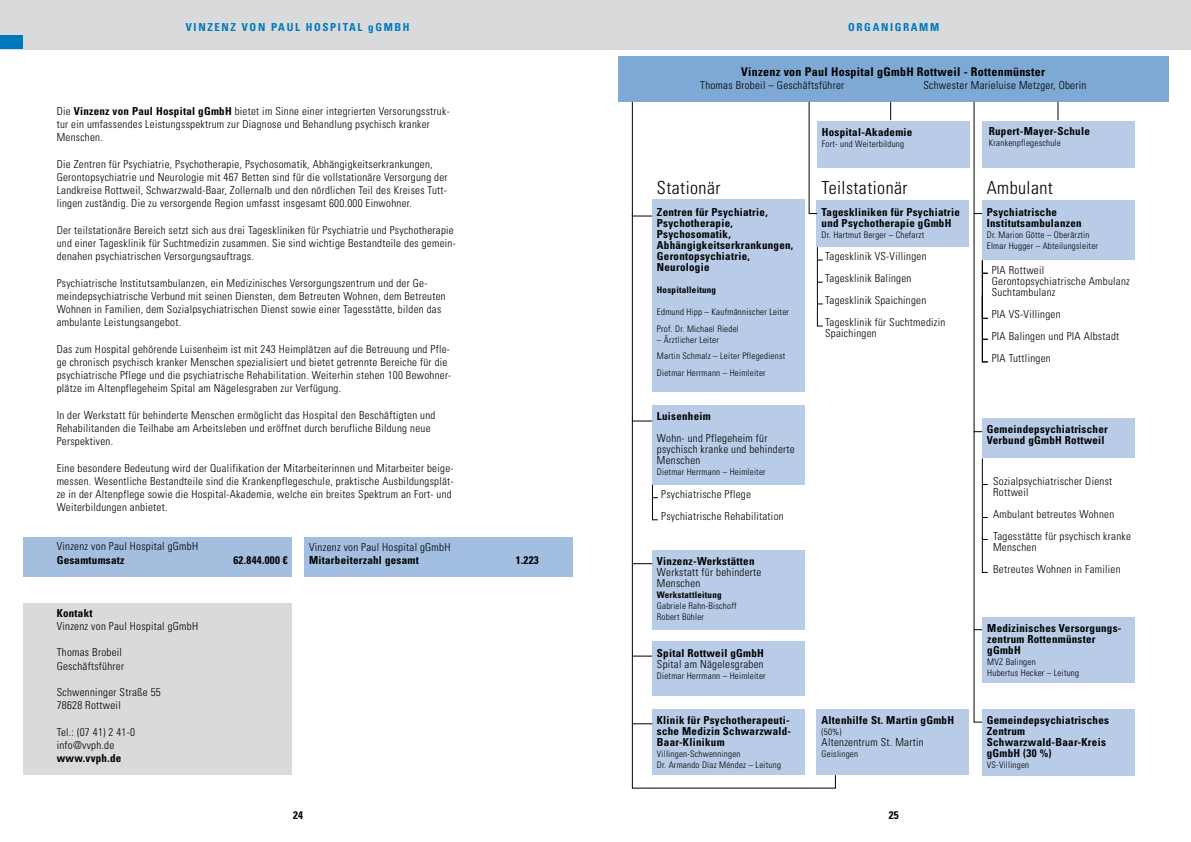
<style>
.page{position:relative;width:1191px;height:842px;background:#fff}
.page>*{position:absolute;margin:0;border:0;box-sizing:border-box;transform-origin:0 0}
.t1{font:300 condensed 18px "Univers LT Std";letter-spacing:.025em;color:#000}
.t2{font:700 condensed 12px "Univers LT Std";letter-spacing:.025em;color:#000}
.t3{font:300 condensed 11px/13.2px "Univers LT Std";letter-spacing:.025em;color:#000}
.t4{font:700 condensed 11px/11px "Univers LT Std";letter-spacing:.025em;color:#000}
.t5{font:700 condensed 11px "Univers LT Std";letter-spacing:.15em;color:#0079bc}
.t6{font:300 condensed 9px/11px "Univers LT Std";letter-spacing:.025em;color:#000}
.t7{font:700 condensed 9px "Univers LT Std";letter-spacing:.025em;color:#000}
.s1{font-weight:700}
</style>
<div class="page">
<div style="left:0;top:0;width:595px;height:49px;background:#d9dadb"></div>
<div style="left:596px;top:0;width:595px;height:49px;background:#d9dadb"></div>
<div style="left:0;top:36px;width:23px;height:13px;background:#0079bc"></div>
<div style="left:817px;top:121px;width:152px;height:46px;background:#b8cce7"></div>
<div style="left:817px;top:200px;width:152px;height:47px;background:#b8cce7"></div>
<div style="left:982px;top:200px;width:152px;height:60px;background:#b8cce7"></div>
<div style="left:982px;top:418px;width:152px;height:40px;background:#b8cce7"></div>
<div style="left:982px;top:709px;width:152px;height:66px;background:#b8cce7"></div>
<div style="left:817px;top:709px;width:152px;height:66px;background:#b8cce7"></div>
<div style="left:982px;top:617px;width:152px;height:66px;background:#b8cce7"></div>
<div style="left:982px;top:121px;width:152px;height:46px;background:#b8cce7"></div>
<div style="left:618px;top:57px;width:550px;height:45px;background:#7ea9d5"></div>
<div style="left:23px;top:603px;width:268px;height:172px;background:#d9dadb"></div>
<div style="left:23px;top:537px;width:268px;height:40px;background:#a4bee0"></div>
<div style="left:304px;top:537px;width:269px;height:40px;background:#a2bee0"></div>
<svg style="left:890px;top:102px;width:1px;height:18px"></svg>
<svg style="left:1057px;top:102px;width:1px;height:18px"></svg>
<svg style="left:632px;top:101px;width:204px;height:688px"></svg>
<svg style="left:973px;top:101px;width:15px;height:622px"></svg>
<p class="t5" style="left:186px;top:20px;width:225px">VINZENZ VON PAUL HOSPITAL gGMBH</p>
<p class="t5" style="left:848px;top:20px;width:93px">ORGANIGRAMM</p>
<p class="t3" style="left:57px;top:105px;width:394px">Die <span class="s1">Vinzenz von Paul Hospital gGmbH</span> bietet im Sinne einer integrierten Versorungsstruk&shy;tur ein umfassendes Leistungsspektrum zur Diagnose und Behandlung psychisch kranker<br>Menschen.</p>
<p class="t3" style="left:57px;top:157px;width:392px">Die Zentren für Psychiatrie, Psychotherapie, Psychosomatik, Abhängigkeitserkrankungen, Gerontopsychiatrie und Neurologie mit 467 Betten sind für die vollstationäre Versorgung der Landkreise Rottweil, Schwarzwald-Baar, Zollernalb und den nördlichen Teil des Kreises Tutt&shy;lingen zuständig. Die zu versorgende Region umfasst insgesamt 600.000 Einwohner.</p>
<p class="t3" style="left:57px;top:223px;width:400px">Der teilstationäre Bereich setzt sich aus drei Tageskliniken für Psychiatrie und Psychotherapie und einer Tagesklinik für Suchtmedizin zusammen. Sie sind wichtige Bestandteile des gemein&shy;denahen psychiatrischen Versorgungsauftrags.</p>
<p class="t3" style="left:57px;top:276px;width:390px">Psychiatrische Institutsambulanzen, ein Medizinisches Versorgungszentrum und der Ge&shy;meindepsychiatrische Verbund mit seinen Diensten, dem Betreuten Wohnen, dem Betreuten Wohnen in Familien, dem Sozialpsychiatrischen Dienst sowie einer Tagesstätte, bilden das ambulante Leistungsangebot.</p>
<p class="t3" style="left:57px;top:342px;width:396px">Das zum Hospital gehörende Luisenheim ist mit 243 Heimplätzen auf die Betreuung und Pfle&shy;ge chronisch psychisch kranker Menschen spezialisiert und bietet getrennte Bereiche für die psychiatrische Pflege und die psychiatrische Rehabilitation. Weiterhin stehen 100 Bewohner&shy;plätze im Altenpflegeheim Spital am Nägelesgraben zur Verfügung.</p>
<p class="t3" style="left:57px;top:408px;width:380px">In der Werkstatt für behinderte Menschen ermöglicht das Hospital den Beschäftigten und<br>Rehabilitanden die Teilhabe am Arbeitsleben und eröffnet durch berufliche Bildung neue<br>Perspektiven.</p>
<p class="t3" style="left:57px;top:461px;width:398px">Eine besondere Bedeutung wird der Qualifikation der Mitarbeiterinnen und Mitarbeiter beige&shy;messen. Wesentliche Bestandteile sind die Krankenpflegeschule, praktische Ausbildungsplät&shy;ze in der Altenpflege sowie die Hospital-Akademie, welche ein breites Spektrum an Fort- und Weiterbildungen anbietet.</p>
<p class="t3" style="left:57px;top:540px;width:143px">Vinzenz von Paul Hospital gGmbH</p>
<p class="t4" style="left:57px;top:554px;width:69px">Gesamtumsatz</p>
<p class="t4" style="left:57px;top:607px;width:37px">Kontakt</p>
<p class="t3" style="left:57px;top:619px;width:143px">Vinzenz von Paul Hospital gGmbH</p>
<p class="t3" style="left:57px;top:646px;width:69px">Thomas Brobeil<br>Geschäftsführer</p>
<p class="t3" style="left:57px;top:685px;width:106px">Schwenninger Straße 55<br>78628 Rottweil</p>
<p class="t3" style="left:57px;top:725px;width:80px">Tel.: (07 41) 2 41-0 info@vvph.de</p>
<p class="t4" style="left:57px;top:752px;width:66px">www.vvph.de</p>
<p class="t3" style="left:309px;top:540px;width:143px">Vinzenz von Paul Hospital gGmbH</p>
<p class="t4" style="left:233px;top:554px;width:56px">62.844.000 €</p>
<p class="t4" style="left:309px;top:554px;width:111px">Mitarbeiterzahl gesamt</p>
<p class="t4" style="left:516px;top:555px;width:25px">1.223</p>
<p class="t2" style="left:741px;top:64px;width:305px">Vinzenz von Paul Hospital gGmbH Rottweil - Rottenmünster</p>
<p class="t3" style="left:700px;top:78px;width:146px">Thomas Brobeil – Geschäftsführer</p>
<p class="t3" style="left:923px;top:78px;width:164px">Schwester Marieluise Metzger, Oberin</p>
<p class="t4" style="left:988px;top:125px;width:103px">Rupert-Mayer-Schule</p>
<p class="t6" style="left:988px;top:137px;width:74px">Krankenpflegeschule</p>
<p class="t4" style="left:822px;top:126px;width:92px">Hospital-Akademie</p>
<p class="t6" style="left:822px;top:138px;width:84px">Fort- und Weiterbildung</p>
<h1 class="t1" style="left:657px;top:177px;width:65px">Stationär</h1>
<p class="t4" style="left:657px;top:207px;width:138px">Zentren für Psychiatrie,<br>Psychotherapie,<br>Psychosomatik,<br>Abhängigkeitserkrankungen,<br>Gerontopsychiatrie,<br>Neurologie</p>
<p class="t7" style="left:657px;top:284px;width:61px">Hospitalleitung</p>
<p class="t6" style="left:657px;top:304px;width:134px;line-height:16.5px">Edmund Hipp – Kaufmännischer Leiter<br>Prof. Dr. Michael Riedel</p>
<p class="t6" style="left:657px;top:331px;width:130px;line-height:16.5px">– Ärztlicher Leiter<br>Martin Schmalz – Leiter Pflegedienst<br>Dietmar Herrmann – Heimleiter</p>
<p class="t4" style="left:657px;top:411px;width:55px">Luisenheim</p>
<p class="t3" style="left:657px;top:433px;width:139px;line-height:11px">Wohn- und Pflegeheim für psychisch kranke und behinderte<br>Menschen</p>
<p class="t6" style="left:657px;top:467px;width:110px">Dietmar Herrmann – Heimleiter</p>
<p class="t3" style="left:661px;top:483px;width:124px;line-height:22px">Psychiatrische Pflege<br>Psychiatrische Rehabilitation</p>
<p class="t4" style="left:657px;top:556px;width:99px">Vinzenz-Werkstätten</p>
<p class="t3" style="left:657px;top:567px;width:106px;line-height:11px">Werkstatt für behinderte<br>Menschen</p>
<p class="t7" style="left:657px;top:590px;width:66px">Werkstattleitung</p>
<p class="t6" style="left:657px;top:601px;width:81px">Gabriele Rahn-Bischoff<br>Robert Bühler</p>
<p class="t4" style="left:657px;top:647px;width:108px">Spital Rottweil gGmbH</p>
<p class="t3" style="left:657px;top:657px;width:108px">Spital am Nägelesgraben</p>
<p class="t6" style="left:657px;top:670px;width:110px">Dietmar Herrmann – Heimleiter</p>
<p class="t4" style="left:657px;top:714px;width:136px">Klinik für Psychotherapeuti&shy;sche Medizin Schwarzwald-<br>Baar-Klinikum</p>
<p class="t6" style="left:657px;top:748px;width:126px">Villingen-Schwenningen<br>Dr. Armando Díaz Méndez – Leitung</p>
<h1 class="t1" style="left:821px;top:177px;width:88px">Teilstationär</h1>
<p class="t4" style="left:821px;top:207px;width:140px">Tageskliniken für Psychiatrie und Psychotherapie gGmbH</p>
<p class="t6" style="left:821px;top:230px;width:104px">Dr. Hartmut Berger – Chefarzt</p>
<p class="t3" style="left:825px;top:246px;width:122px;line-height:22px">Tagesklinik VS-Villingen<br>Tagesklinik Balingen<br>Tagesklinik Spaichingen<br>Tagesklinik für Suchtmedizin</p>
<p class="t3" style="left:825px;top:327px;width:53px">Spaichingen</p>
<p class="t4" style="left:821px;top:714px;width:134px">Altenhilfe St. Martin gGmbH</p>
<p class="t6" style="left:821px;top:726px;width:21px">(50%)</p>
<p class="t3" style="left:821px;top:735px;width:103px">Altenzentrum St. Martin</p>
<p class="t6" style="left:821px;top:748px;width:38px">Geislingen</p>
<h1 class="t1" style="left:986px;top:177px;width:68px">Ambulant</h1>
<p class="t4" style="left:986px;top:207px;width:96px">Psychiatrische<br>Institutsambulanzen</p>
<p class="t6" style="left:986px;top:229px;width:113px">Dr. Marion Götte – Oberärztin<br>Elmar Hugger – Abteilungsleiter</p>
<p class="t3" style="left:991px;top:264px;width:140px;line-height:11px">PIA Rottweil<br>Gerontopsychiatrische Ambulanz<br>Suchtambulanz</p>
<p class="t3" style="left:991px;top:303px;width:129px;line-height:22px">PIA VS-Villingen<br>PIA Balingen und PIA Albstadt<br>PIA Tuttlingen</p>
<p class="t4" style="left:986px;top:424px;width:122px">Gemeindepsychiatrischer<br>Verbund gGmbH Rottweil</p>
<p class="t3" style="left:993px;top:476px;width:121px;line-height:11px">Sozialpsychiatrischer Dienst<br>Rottweil</p>
<p class="t3" style="left:993px;top:503px;width:139px;line-height:22px">Ambulant betreutes Wohnen<br>Tagesstätte für psychisch kranke</p>
<p class="t3" style="left:993px;top:536px;width:129px;line-height:22px">Menschen<br>Betreutes Wohnen in Familien</p>
<p class="t4" style="left:987px;top:622px;width:136px">Medizinisches Versorgungs&shy;zentrum Rottenmünster gGmbH</p>
<p class="t6" style="left:987px;top:656px;width:93px">MVZ Balingen<br>Hubertus Hecker – Leitung￼￼￼￼￼</p>
<p class="t4" style="left:986px;top:715px;width:124px">Gemeindepsychiatrisches<br>Zentrum<br>Schwarzwald-Baar-Kreis gGmbH (30 %)</p>
<p class="t6" style="left:986px;top:760px;width:44px">VS-Villingen</p>
<p class="t4" style="left:293px;top:810px;width:11px">24</p>
<p class="t4" style="left:888px;top:810px;width:11px">25</p>
</div>
